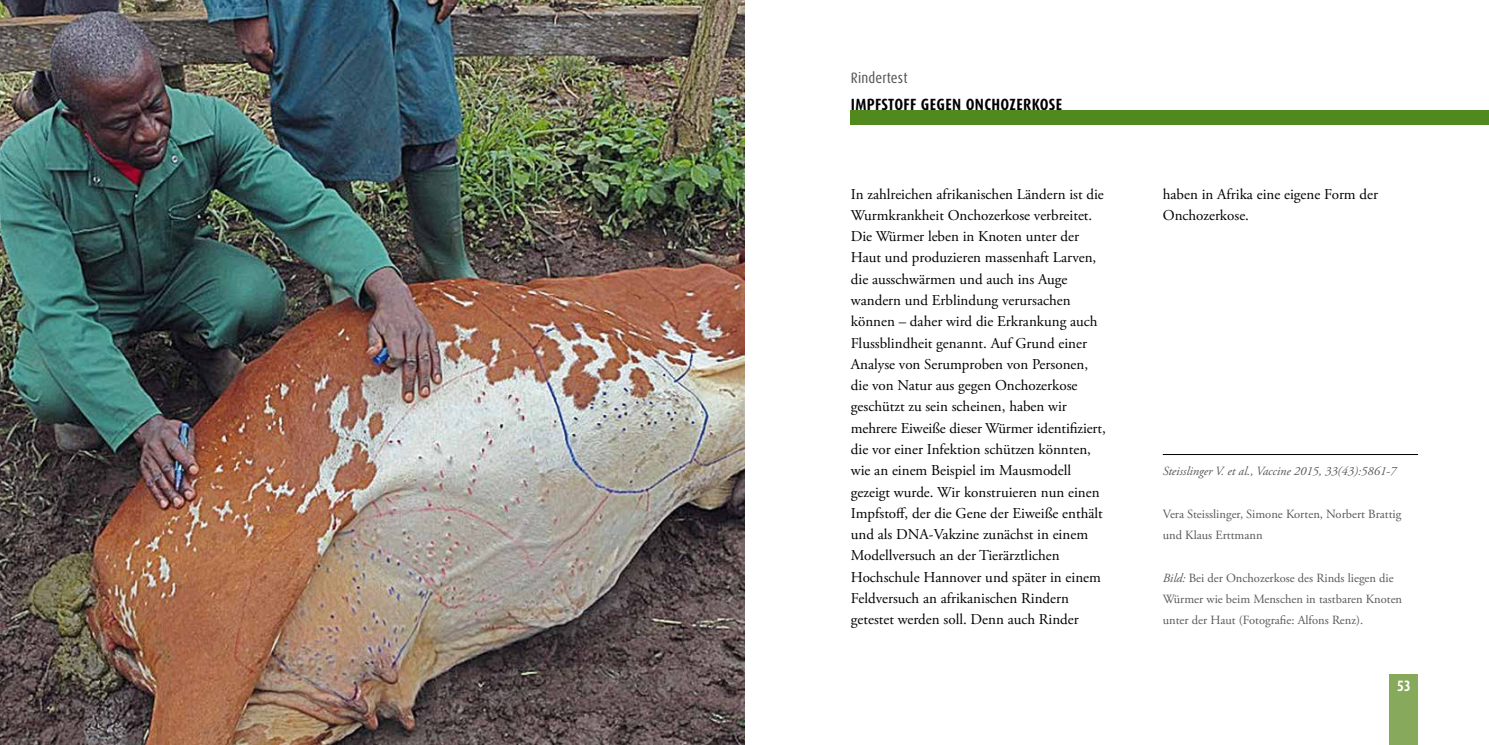
<style>
.page{position:relative;width:1489px;height:745px;background:#fff}
.page>*{position:absolute;margin:0;border:0;box-sizing:border-box;transform-origin:0 0}
.t1{font:700 16.25px "Dax Condensed";letter-spacing:.02em;color:#000}
.t2{font:15px/21.2px "Adobe Garamond Pro";color:#000}
.t3{font:15px "Dax Condensed";letter-spacing:.01em;color:#58585a}
.t4{font:700 15px "Dax Condensed";color:#fff}
.t5{font:12.5px/21.2px "Adobe Garamond Pro";color:#58585a}
.t6{font:italic 12.5px "Adobe Garamond Pro";color:#58585a}
.s1{font-style:italic}
</style>
<div class="page">
<img style="left:0;top:0;width:744px;height:744px">
<hr style="left:1162px;top:454px;width:255px;height:1px;background:#000">
<div style="left:1389px;top:673px;width:28px;height:71px;background:#86a95c"></div>
<div style="left:850px;top:110px;width:638px;height:14px;background:#508a1f"></div>
<p class="t3" style="left:850px;top:69px;width:58px">Rindertest</p>
<p class="t1" style="left:850px;top:95px;width:213px">IMPFSTOFF GEGEN ONCHOZERKOSE</p>
<p class="t2" style="left:850px;top:184px;width:256px">In zahlreichen afrikanischen Ländern ist die Wurmkrankheit Onchozerkose verbreitet.<br>Die Würmer leben in Knoten unter der Haut und produzieren massenhaft Larven, die ausschwärmen und auch ins Auge wandern und Erblindung verursachen können – daher wird die Erkrankung auch Flussblindheit genannt. Auf Grund einer Analyse von Serumproben von Personen, die von Natur aus gegen Onchozerkose geschützt zu sein scheinen, haben wir mehrere Eiweiße dieser Würmer identifiziert, die vor einer Infektion schützen könnten, wie an einem Beispiel im Mausmodell gezeigt wurde. Wir konstruieren nun einen Impfstoff, der die Gene der Eiweiße enthält und als DNA-Vakzine zunächst in einem Modellversuch an der Tierärztlichen Hochschule Hannover und später in einem Feldversuch an afrikanischen Rindern getestet werden soll. Denn auch Rinder</p>
<p class="t2" style="left:1162px;top:184px;width:217px">haben in Afrika eine eigene Form der<br>Onchozerkose.</p>
<p class="t6" style="left:1162px;top:463px;width:235px">Steisslinger V. et al., Vaccine 2015, 33(43):5861-7</p>
<p class="t5" style="left:1162px;top:503px;width:240px">Vera Steisslinger, Simone Korten, Norbert Brattig und Klaus Erttmann</p>
<p class="t5" style="left:1162px;top:567px;width:241px"><span class="s1">Bild:</span> Bei der Onchozerkose des Rinds liegen die<br>Würmer wie beim Menschen in tastbaren Knoten unter der Haut (Fotografie: Alfons Renz).</p>
<p class="t4" style="left:1396px;top:677px;width:15px">53</p>
</div>
